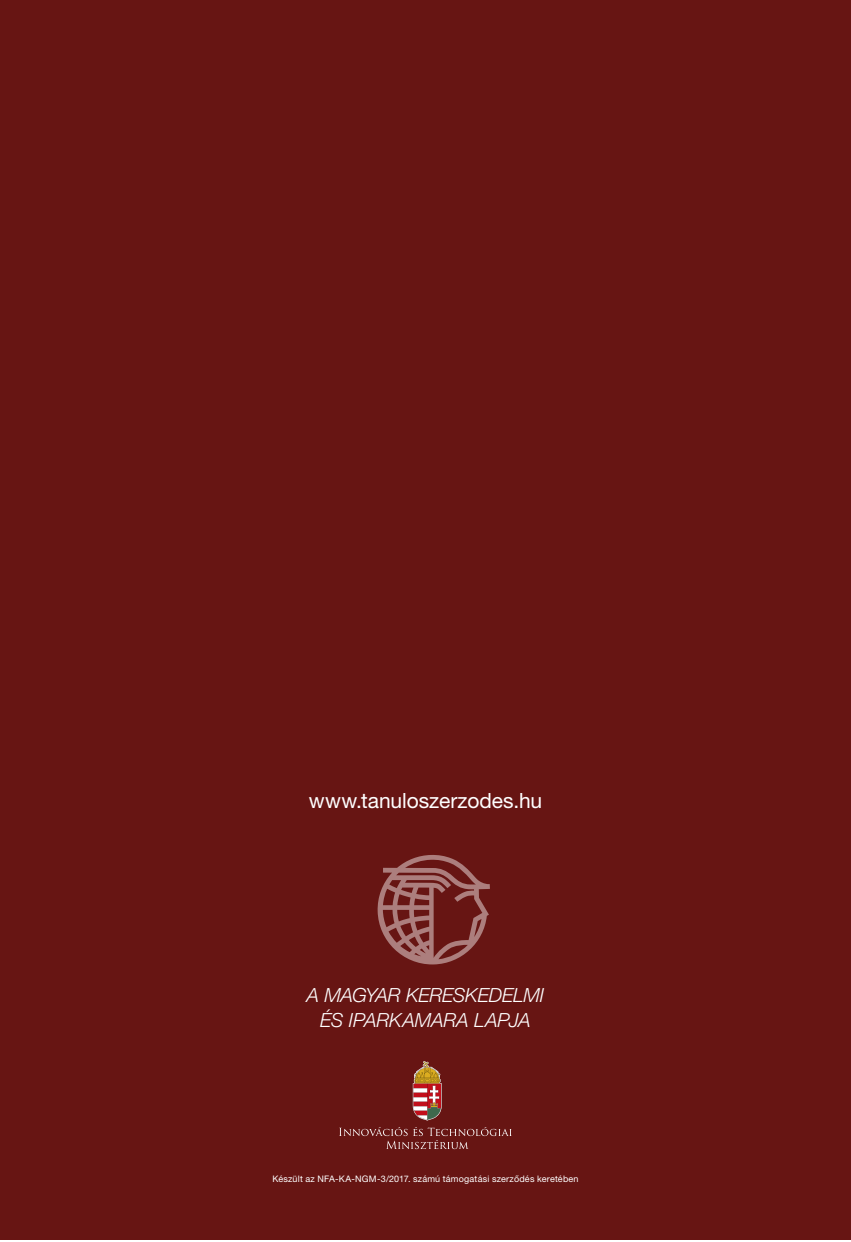
<style>
.page{position:relative;width:851px;height:1242px;background:#fff}
.page>*{position:absolute;margin:0;border:0;box-sizing:border-box;transform-origin:0 0}
.t1{font:21px "Helvetica Neue LT Std";color:#fff}
.t2{font:italic 300 19.5px/25.5px "Helvetica Neue LT Std";letter-spacing:-.005em;color:#fff;text-align:center}
.t3{font:9px "Helvetica Neue LT Std";letter-spacing:.025em;color:#fff}
</style>
<div class="page">
<div style="left:0;top:0;width:850px;height:1239px;background:#671513"></div>
<svg style="left:377px;top:855px;width:113px;height:109px"></svg>
<svg style="left:339px;top:1127px;width:172px;height:22px"></svg>
<svg style="left:412px;top:1061px;width:30px;height:60px"></svg>
<h1 class="t1" style="left:309px;top:793px;width:235px">www.tanuloszerzodes.hu</h1>
<h2 class="t2" style="left:306px;top:982px;width:239px">A MAGYAR KERESKEDELMI<br>ÉS IPARKAMARA LAPJA</h2>
<p class="t3" style="left:272px;top:1175px;width:308px">Készült az NFA-KA-NGM-3/2017. számú támogatási szerződés keretében</p>
</div>
